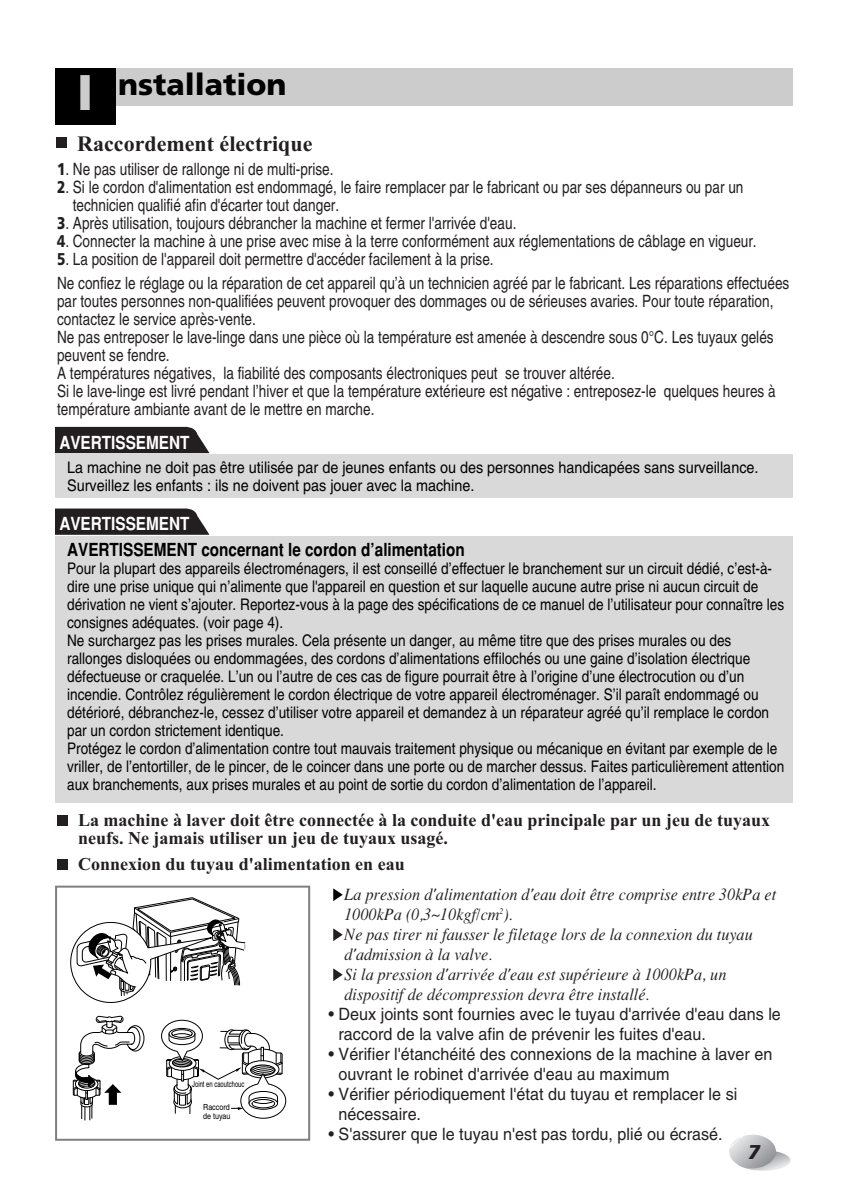
<style>
.page{position:relative;width:850px;height:1190px;background:#fff}
.page>*{position:absolute;margin:0;border:0;box-sizing:border-box;transform-origin:0 0}
.t1{font:900 50px "Frutiger";color:#ccc}
.t2{font:900 30px "Frutiger";color:#000}
.t3{font:700 22px "Times New Roman";color:#231f20}
.t4{font:italic 900 20px "Frutiger";color:#231f20}
.t5{font:700 18px/18px "Times New Roman";color:#231f20}
.t6{font:700 18px "Helvetica";color:#000;scale:.85 1}
.t7{font:700 18px "Helvetica";color:#fff;scale:.85 1}
.t8{font:17px/18px "Helvetica";color:#231f20;scale:.8 1}
.t9{font:17px/20px "Helvetica";color:#231f20;scale:.95 1}
.t10{font:italic 17px/20px "Times";color:#231f20;scale:.95 1}
.t11{font:16px/18px "Helvetica";color:#000;scale:.85 1}
.t12{font:16px/18px "Helvetica";color:#000;scale:.9 1}
.t13{font:8.4px "Helvetica";color:#000;scale:.7 1}
.t14{font:8.4px/8.4px "Helvetica";color:#000;scale:.85 1}
.s1{font-family:"Frutiger";font-weight:900}
</style>
<div class="page">
<svg style="left:729px;top:1135px;width:62px;height:36px"></svg>
<svg style="left:72px;top:1015px;width:73px;height:105px"></svg>
<svg style="left:161px;top:1019px;width:126px;height:100px"></svg>
<svg style="left:70px;top:897px;width:176px;height:106px"></svg>
<div style="left:55px;top:886px;width:255px;height:255px;border:2px solid #808080"></div>
<img style="left:333px;top:888px;width:10px;height:13px">
<img style="left:333px;top:928px;width:10px;height:13px">
<img style="left:333px;top:968px;width:10px;height:13px">
<div style="left:55px;top:536px;width:738px;height:267px;background:#d9d9d9"></div>
<svg style="left:55px;top:508px;width:154px;height:27px;background:#343031"></svg>
<div style="left:55px;top:455px;width:738px;height:43px;background:#d9d9d9"></div>
<svg style="left:55px;top:426px;width:154px;height:27px;background:#353132"></svg>
<div style="left:56px;top:137px;width:10px;height:10px;background:#231f20"></div>
<div style="left:57px;top:816px;width:10px;height:10px;background:#231f20"></div>
<div style="left:57px;top:860px;width:10px;height:10px;background:#231f20"></div>
<div style="left:55px;top:68px;width:737px;height:37px;background:#ccc"></div>
<div style="left:55px;top:68px;width:60px;height:57px;background:#000"></div>
<h1 class="t1" style="left:77px;top:72px;width:18px">I</h1>
<h2 class="t2" style="left:118px;top:72px;width:170px">nstallation</h2>
<h3 class="t3" style="left:77px;top:136px;width:237px">Raccordement électrique</h3>
<p class="t8" style="left:57px;top:162px;width:347px"><span class="s1">1</span>. Ne pas utiliser de rallonge ni de multi-prise.</p>
<p class="t8" style="left:73px;top:180px;width:840px;text-indent:-16px"><span class="s1">2</span>. Si le cordon d'alimentation est endommagé, le faire remplacer par le fabricant ou par ses dépanneurs ou par un technicien qualifié afin d'écarter tout danger.</p>
<p class="t8" style="left:57px;top:216px;width:576px"><span class="s1">3</span>. Après utilisation, toujours débrancher la machine et fermer l'arrivée d'eau.</p>
<p class="t8" style="left:57px;top:234px;width:876px"><span class="s1">4</span>. Connecter la machine à une prise avec mise à la terre conformément aux réglementations de câblage en vigueur.</p>
<p class="t8" style="left:57px;top:249px;width:917px;line-height:23.6px"><span class="s1">5</span>. La position de l'appareil doit permettre d'accéder facilement à la prise.<br>Ne confiez le réglage ou la réparation de cet appareil qu’à un technicien agréé par le fabricant. Les réparations effectuées</p>
<p class="t8" style="left:57px;top:294px;width:900px">par toutes personnes non-qualifiées peuvent provoquer des dommages ou de sérieuses avaries. Pour toute réparation, contactez le service après-vente.<br>Ne pas entreposer le lave-linge dans une pièce où la température est amenée à descendre sous 0°C. Les tuyaux gelés peuvent se fendre.<br>A températures négatives, la fiabilité des composants électroniques peut se trouver altérée.<br>Si le lave-linge est livré pendant l’hiver et que la température extérieure est négative : entreposez-le quelques heures à température ambiante avant de le mettre en marche.</p>
<p class="t7" style="left:59px;top:436px;width:154px">AVERTISSEMENT</p>
<p class="t12" style="left:67px;top:460px;width:770px">La machine ne doit pas être utilisée par de jeunes enfants ou des personnes handicapées sans surveillance.<br>Surveillez les enfants : ils ne doivent pas jouer avec la machine.</p>
<p class="t7" style="left:59px;top:517px;width:154px">AVERTISSEMENT</p>
<p class="t6" style="left:67px;top:543px;width:470px">AVERTISSEMENT concernant le cordon d’alimentation</p>
<p class="t11" style="left:67px;top:561px;width:845px">Pour la plupart des appareils électroménagers, il est conseillé d’effectuer le branchement sur un circuit dédié, c’est-à&shy;dire une prise unique qui n’alimente que l'appareil en question et sur laquelle aucune autre prise ni aucun circuit de dérivation ne vient s’ajouter. Reportez-vous à la page des spécifications de ce manuel de l’utilisateur pour connaître les consignes adéquates. (voir page 4).<br>Ne surchargez pas les prises murales. Cela présente un danger, au même titre que des prises murales ou des rallonges disloquées ou endommagées, des cordons d’alimentations effilochés ou une gaine d’isolation électrique défectueuse or craquelée. L’un ou l’autre de ces cas de figure pourrait être à l’origine d’une électrocution ou d’un incendie. Contrôlez régulièrement le cordon électrique de votre appareil électroménager. S’il paraît endommagé ou détérioré, débranchez-le, cessez d’utiliser votre appareil et demandez à un réparateur agréé qu’il remplace le cordon par un cordon strictement identique.<br>Protégez le cordon d’alimentation contre tout mauvais traitement physique ou mécanique en évitant par exemple de le vriller, de l’entortiller, de le pincer, de le coincer dans une porte ou de marcher dessus. Faites particulièrement attention aux branchements, aux prises murales et au point de sortie du cordon d’alimentation de l’appareil.</p>
<p class="t5" style="left:78px;top:813px;width:693px">La machine à laver doit être connectée à la conduite d'eau principale par un jeu de tuyaux neufs. Ne jamais utiliser un jeu de tuyaux usagé.</p>
<p class="t5" style="left:78px;top:857px;width:328px">Connexion du tuyau d'alimentation en eau</p>
<p class="t13" style="left:192px;top:1081px;width:76px">Joint en caoutchouc</p>
<p class="t14" style="left:203px;top:1104px;width:34px">Raccord de tuyau</p>
<p class="t10" style="left:345px;top:885px;width:456px">La pression d'alimentation d'eau doit être comprise entre 30kPa et 1000kPa (0,3~10kgf/cm<sup>2</sup>).<br>Ne pas tirer ni fausser le filetage lors de la connexion du tuyau d'admission à la valve.<br>Si la pression d'arrivée d'eau est supérieure à 1000kPa, un dispositif de décompression devra être installé.</p>
<p class="t9" style="left:339px;top:1005px;width:467px;text-indent:-10px">• Deux joints sont fournies avec le tuyau d'arrivée d'eau dans le raccord de la valve afin de prévenir les fuites d'eau.</p>
<p class="t9" style="left:339px;top:1045px;width:458px;text-indent:-10px">• Vérifier l'étanchéité des connexions de la machine à laver en ouvrant le robinet d'arrivée d'eau au maximum</p>
<p class="t9" style="left:339px;top:1085px;width:421px;text-indent:-10px">• Vérifier périodiquement l'état du tuyau et remplacer le si nécessaire.</p>
<p class="t9" style="left:329px;top:1125px;width:416px">• S'assurer que le tuyau n'est pas tordu, plié ou écrasé.</p>
<p class="t4" style="left:748px;top:1144px;width:14px">7</p>
</div>
